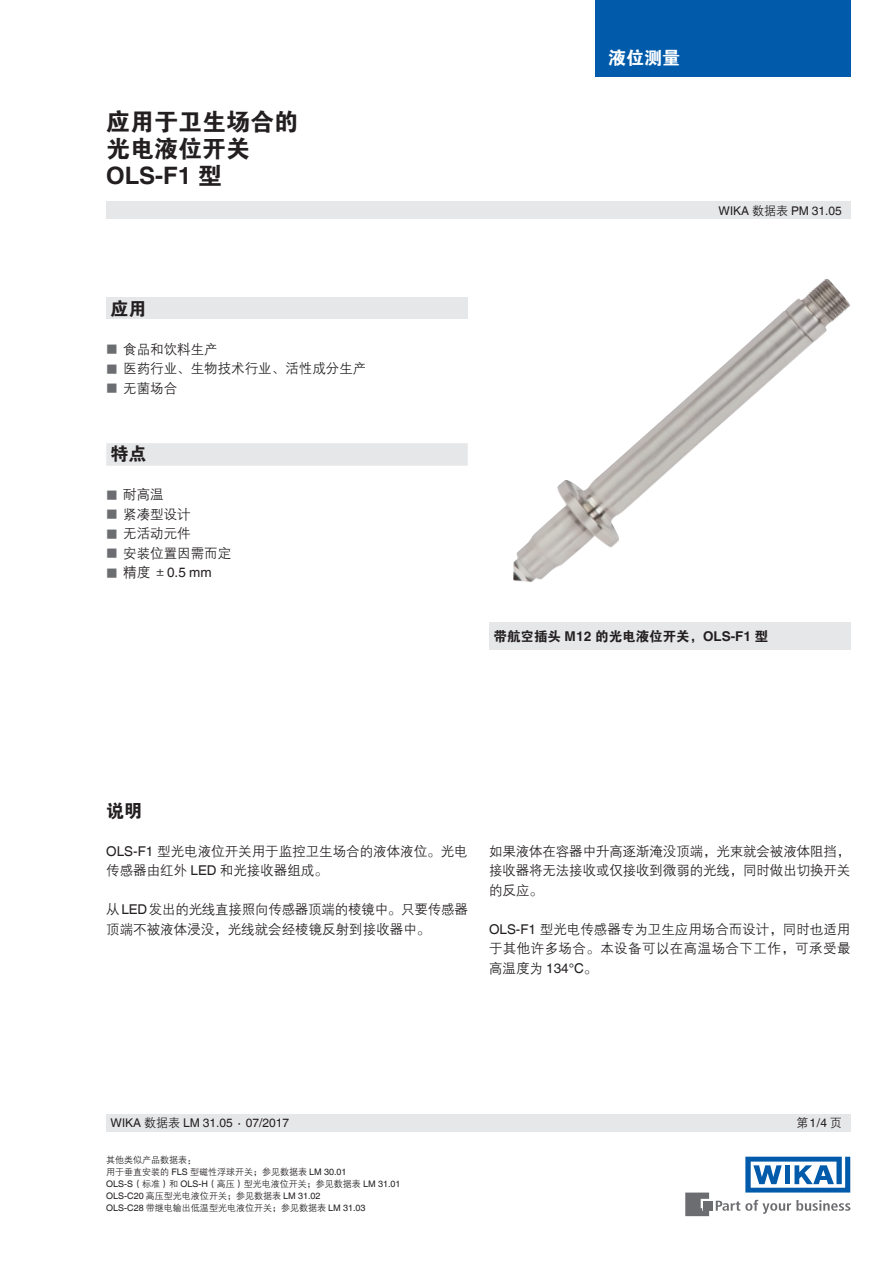
<style>
.page{position:relative;width:893px;height:1263px;background:#fff}
.page>*{position:absolute;margin:0;border:0;box-sizing:border-box;transform-origin:0 0}
.t1{font:24px/27px "FZDHTJW GB1 0";color:#231f20}
.t2{font:700 24px "Helvetica World";color:#231f20}
.t3{font:18px "FZDHTJW GB1 0";color:#231f20}
.t4{font:18px "FZDHTJW GB1 0";color:#fff}
.t5{font:13.5px/19.5px "FZZDXJW GB1 0";color:#231f20}
.t6{font:13.5px "FZDHTJW GB1 0";color:#231f20}
.t7{font:13.5px "Helvetica World";color:#231f20}
.t8{font:12px "Helvetica World";color:#231f20}
.t9{font:9px/12px "FZZDXJW GB1 0";color:#231f20}
.s1{font-family:"FZDHTJW GB1 0";font-weight:400}
.s2{font-size:11.55px;color:#6c6d70}
.s3{font-family:"FZZDXJW GB1 0";font-size:11.55px;color:#6c6d70}
.s4{font-family:"FZZDXJW GB1 0"}
.s5{font-family:"Helvetica World";font-weight:700}
.s6{font-family:"Helvetica World"}
</style>
<div class="page">
<img style="left:513px;top:279px;width:337px;height:304px">
<div style="left:106px;top:298px;width:362px;height:21px;background:#e6e7e9"></div>
<svg style="left:716px;top:1200px;width:134px;height:14px"></svg>
<div style="left:703px;top:1201px;width:9px;height:9px;background:#6c6d70"></div>
<svg style="left:685px;top:1192px;width:24px;height:24px"></svg>
<svg style="left:745px;top:1157px;width:105px;height:35px"></svg>
<div style="left:106px;top:202px;width:744px;height:17px;background:#e6e7e9"></div>
<div style="left:106px;top:1114px;width:744px;height:17px;background:#e6e7e9"></div>
<div style="left:106px;top:443px;width:362px;height:23px;background:#e6e7e9"></div>
<div style="left:595px;top:0;width:255px;height:77px;background:#015aaa"></div>
<div style="left:489px;top:622px;width:361px;height:27px;background:#e6e7e9"></div>
<h1 class="t1" style="left:106px;top:108px;width:194px">应用于卫生场合的光电液位开关</h1>
<h1 class="t2" style="left:106px;top:162px;width:117px">OLS-F1 <span class="s1">型</span></h1>
<h2 class="t3" style="left:111px;top:299px;width:37px">应用</h2>
<p class="t5" style="left:106px;top:340px;width:113px"><span class="s2">■</span> 食品和饮料生产</p>
<p class="t5" style="left:106px;top:359px;width:262px"><span class="s2">■</span> 医药行业、生物技术行业、活性成分生产</p>
<p class="t5" style="left:106px;top:379px;width:73px"><span class="s2">■</span> 无菌场合</p>
<h2 class="t3" style="left:111px;top:444px;width:37px">特点</h2>
<p class="t5" style="left:106px;top:485px;width:59px"><span class="s2">■</span> 耐高温</p>
<p class="t5" style="left:106px;top:505px;width:86px"><span class="s2">■</span> 紧凑型设计</p>
<p class="t5" style="left:106px;top:524px;width:86px"><span class="s2">■</span> 无活动元件</p>
<p class="t5" style="left:106px;top:544px;width:127px"><span class="s2">■</span> 安装位置因需而定</p>
<p class="t7" style="left:106px;top:565px;width:107px"><span class="s3">■</span> <span class="s4">精度 ±</span>0.5 mm</p>
<h2 class="t4" style="left:608px;top:48px;width:73px">液位测量</h2>
<p class="t8" style="left:719px;top:204px;width:125px">WIKA <span class="s4">数据表</span> PM 31.05</p>
<p class="t6" style="left:493px;top:628px;width:276px">带航空插头 <span class="s5">M12</span> 的光电液位开关，<span class="s5">OLS-F1</span> 型</p>
<h2 class="t3" style="left:106px;top:800px;width:37px">说明</h2>
<p class="t5" style="left:106px;top:842px;width:363px"><span class="s6">OLS-F1</span> 型光电液位开关用于监控卫生场合的液体液位。光电传感器由红外 <span class="s6">LED</span> 和光接收器组成。</p>
<p class="t5" style="left:106px;top:900px;width:363px">从<span class="s6">LED</span>发出的光线直接照向传感器顶端的棱镜中。只要传感器顶端不被液体浸没，光线就会经棱镜反射到接收器中。</p>
<p class="t5" style="left:489px;top:842px;width:363px;text-align:justify">如果液体在容器中升高逐渐淹没顶端，光束就会被液体阻挡，接收器将无法接收或仅接收到微弱的光线，同时做出切换开关的反应。</p>
<p class="t5" style="left:489px;top:920px;width:363px;text-align:justify"><span class="s6">OLS-F1</span> 型光电传感器专为卫生应用场合而设计，同时也适用于其他许多场合。本设备可以在高温场合下工作，可承受最高温度为 <span class="s6">134°C</span>。</p>
<p class="t8" style="left:111px;top:1116px;width:180px">WIKA <span class="s4">数据表</span> LM 31.05 ∙ 07/2017</p>
<p class="t8" style="left:797px;top:1116px;width:47px"><span class="s4">第</span> 1 / 4 <span class="s4">页</span></p>
<p class="t9" style="left:106px;top:1154px;width:296px">其他类似产品数据表：<br>用于垂直安装的 <span class="s6">FLS</span> 型磁性浮球开关；参见数据表 <span class="s6">LM 30.01<br>OLS-S</span>（标准）和 <span class="s6">OLS-H</span>（高压）型光电液位开关；参见数据表 <span class="s6">LM 31.01<br>OLS-C20</span> 高压型光电液位开关；参见数据表 <span class="s6">LM 31.02<br>OLS-C28</span> 带继电输出低温型光电液位开关；参见数据表 <span class="s6">LM 31.03</span></p>
</div>
